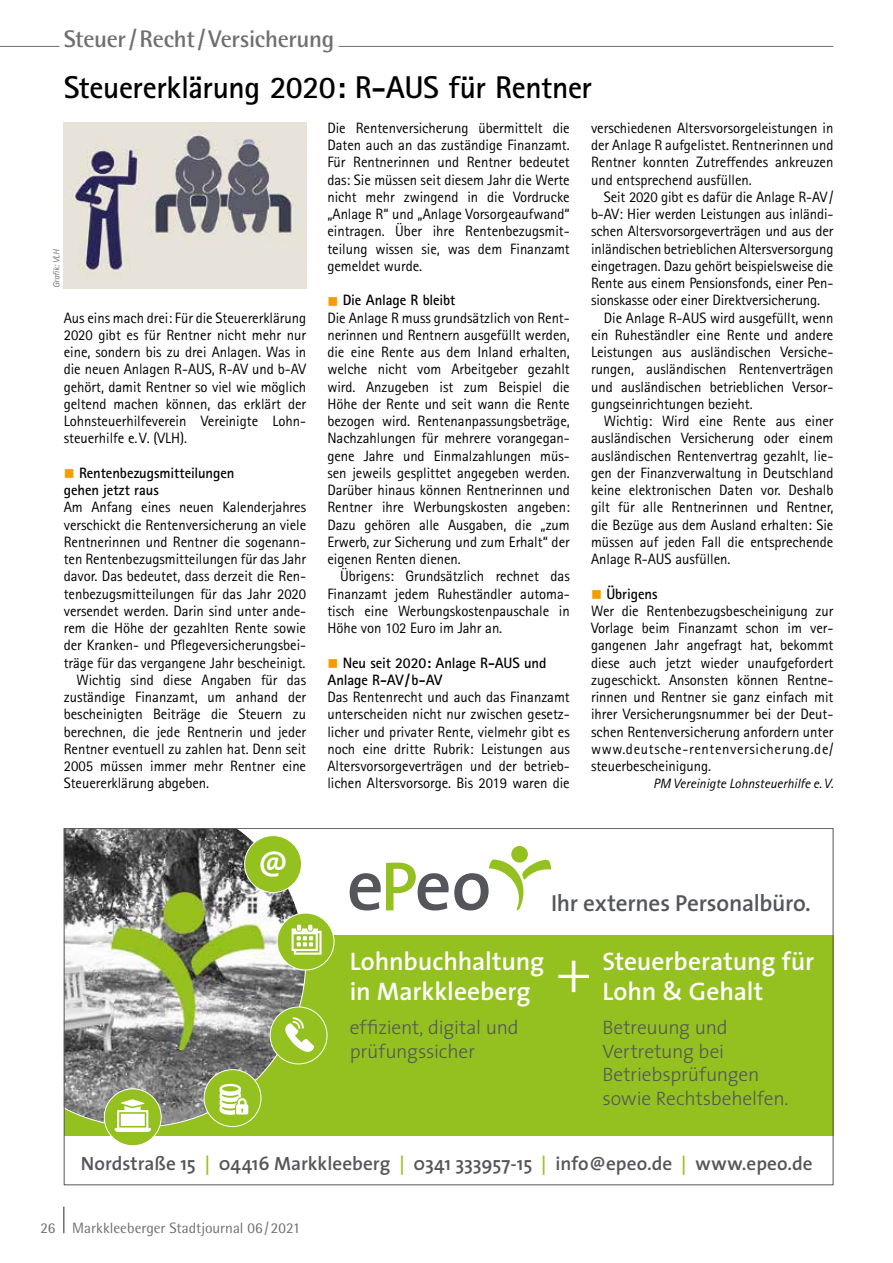
<style>
.page{position:relative;width:893px;height:1263px;background:#fff}
.page>*{position:absolute;margin:0;border:0;box-sizing:border-box;transform-origin:0 0}
.t1{font:300 61.2px "The Sans";color:#fff}
.t2{font:600 35.7px "The Sans";color:#fff}
.t3{font:700 31.5px "Rotis Sans Serif";letter-spacing:-.015em;color:#000}
.t4{font:600 25.5px/30.6px "The Sans";color:#fff}
.t5{font:700 24px "Rotis Semi Sans";letter-spacing:-.015em;color:#706f6f}
.t6{font:600 23.25px "The Sans";letter-spacing:-.01em;color:#54565b}
.t7{font:300 19.5px/23.4px "The Sans";letter-spacing:-.01em;color:#54565b}
.t8{font:600 19.2px "The Sans";color:#54565b}
.t9{font:15px/17.2px "Rotis Sans Serif";letter-spacing:-.005em;color:#000;text-align:justify}
.t10{font:700 15px/17.2px "Rotis Sans Serif";letter-spacing:-.005em;color:#000}
.t11{font:15px "Rotis Semi Sans";color:#706f6f}
.t12{font:italic 13.5px "Rotis Sans Serif";color:#000}
.t13{font:italic 9px "Rotis Sans Serif";color:#706f6f}
.s1{color:#f59c00}
.s2{font-weight:700}
.s3{color:#94c11f}
</style>
<div class="page">
<hr style="left:63px;top:1206px;width:2px;height:27px;background:#706f6f">
<hr style="left:0;top:46px;width:833px;height:1px;background:#706f6f">
<hr style="left:60px;top:46px;width:278px;height:1px;background:#fff">
<div style="left:511px;top:846px;width:17px;height:16px;background:#94c11f;border-radius:50%"></div>
<svg style="left:350px;top:859px;width:202px;height:51px"></svg>
<div style="left:64px;top:935px;width:769px;height:201px;background:#94c11f"></div>
<svg style="left:66px;top:830px;width:240px;height:298px"></svg>
<svg style="left:222px;top:992px;width:36px;height:3px"></svg>
<div style="left:245px;top:836px;width:57px;height:56px;background:#94c11f;border-radius:50%"></div>
<div style="left:244px;top:835px;width:58px;height:58px;border:1px solid #fff;border-radius:50%"></div>
<div style="left:277px;top:913px;width:57px;height:57px;background:#94c11f;border-radius:50%"></div>
<div style="left:277px;top:913px;width:57px;height:57px;border:1px solid #fff;border-radius:50%"></div>
<svg style="left:292px;top:925px;width:30px;height:30px"></svg>
<div style="left:204px;top:1069px;width:57px;height:57px;background:#94c11f;border-radius:50%"></div>
<div style="left:204px;top:1069px;width:57px;height:58px;border:1px solid #fff;border-radius:50%"></div>
<svg style="left:220px;top:1084px;width:28px;height:31px"></svg>
<div style="left:104px;top:1089px;width:57px;height:57px;background:#94c11f;border-radius:50%"></div>
<div style="left:104px;top:1088px;width:58px;height:58px;border:1px solid #fff;border-radius:50%"></div>
<svg style="left:115px;top:1099px;width:36px;height:33px"></svg>
<div style="left:270px;top:1007px;width:57px;height:57px;background:#94c11f;border-radius:50%"></div>
<div style="left:270px;top:1006px;width:57px;height:58px;border:1px solid #fff;border-radius:50%"></div>
<svg style="left:285px;top:1017px;width:29px;height:35px"></svg>
<img style="left:64px;top:123px;width:242px;height:165px">
<h3 class="t5" style="left:64px;top:24px;width:272px">Steuer/Recht/Versicherung</h3>
<h3 class="t3" style="left:64px;top:68px;width:530px">Steuererklärung 2020: R-AUS für Rentner</h3>
<p class="t13" style="left:51px;top:288px;width:41px;rotate:-90deg">Grafik: VLH</p>
<p class="t9" style="left:64px;top:309px;width:244px">Aus eins mach drei: Für die Steuererklärung 2020 gibt es für Rentner nicht mehr nur eine, sondern bis zu drei Anlagen. Was in die neuen Anlagen R-AUS, R-AV und b-AV gehört, damit Rentner so viel wie möglich geltend machen können, das erklärt der Lohnsteuerhilfeverein Vereinigte Lohn&shy;steuerhilfe e.V. (VLH).</p>
<p class="t10" style="left:64px;top:464px;width:172px"><span class="s1">■</span> Rentenbezugsmitteilungen gehen jetzt raus</p>
<p class="t9" style="left:64px;top:498px;width:244px">Am Anfang eines neuen Kalenderjahres</p>
<p class="t9" style="left:64px;top:516px;width:244px">verschickt die Rentenversicherung an viele</p>
<p class="t9" style="left:64px;top:533px;width:244px">Rentnerinnen und Rentner die sogenann-</p>
<p class="t9" style="left:64px;top:550px;width:244px">ten Rentenbezugsmitteilungen für das Jahr</p>
<p class="t9" style="left:64px;top:567px;width:244px">davor. Das bedeutet, dass derzeit die Ren-</p>
<p class="t9" style="left:64px;top:585px;width:244px">tenbezugsmitteilungen für das Jahr 2020</p>
<p class="t9" style="left:64px;top:602px;width:244px">versendet werden. Darin sind unter ande-</p>
<p class="t9" style="left:64px;top:619px;width:244px">rem die Höhe der gezahlten Rente sowie</p>
<p class="t9" style="left:64px;top:636px;width:244px">der Kranken- und Pflegeversicherungsbei-</p>
<p class="t9" style="left:64px;top:654px;width:243px">träge für das vergangene Jahr bescheinigt.</p>
<p class="t9" style="left:77px;top:671px;width:231px">Wichtig sind diese Angaben für das</p>
<p class="t9" style="left:64px;top:688px;width:244px">zuständige Finanzamt, um anhand der</p>
<p class="t9" style="left:64px;top:705px;width:244px">bescheinigten Beiträge die Steuern zu</p>
<p class="t9" style="left:64px;top:723px;width:244px">berechnen, die jede Rentnerin und jeder</p>
<p class="t9" style="left:64px;top:740px;width:244px">Rentner eventuell zu zahlen hat. Denn seit</p>
<p class="t9" style="left:64px;top:757px;width:244px">2005 müssen immer mehr Rentner eine</p>
<p class="t9" style="left:64px;top:774px;width:147px">Steuererklärung abgeben.</p>
<p class="t9" style="left:327px;top:119px;width:244px">Die Rentenversicherung übermittelt die Daten auch an das zuständige Finanzamt.<br>Für Rentnerinnen und Rentner bedeutet das: Sie müssen seit diesem Jahr die Werte nicht mehr zwingend in die Vordrucke „Anlage R“ und „Anlage Vorsorgeaufwand“ eintragen. Über ihre Rentenbezugsmit&shy;teilung wissen sie, was dem Finanzamt gemeldet wurde.</p>
<p class="t9" style="left:327px;top:291px;width:244px;text-align:left"><span class="s1">■</span> <span class="s2">Die Anlage R bleibt<br></span>Die Anlage R muss grundsätzlich von Rent&shy;nerinnen und Rentnern ausgefüllt werden, die eine Rente aus dem Inland erhalten, welche nicht vom Arbeitgeber gezahlt wird. Anzugeben ist zum Beispiel die Höhe der Rente und seit wann die Rente bezogen wird. Rentenanpassungsbeträge, Nachzahlungen für mehrere vorangegan&shy;gene Jahre und Einmalzahlungen müs&shy;sen jeweils gesplittet angegeben werden.<br>Darüber hinaus können Rentnerinnen und Rentner ihre Werbungskosten angeben:<br>Dazu gehören alle Ausgaben, die „zum Erwerb, zur Sicherung und zum Erhalt“ der eigenen Renten dienen.</p>
<p class="t9" style="left:327px;top:567px;width:244px;text-indent:13px">Übrigens: Grundsätzlich rechnet das Finanzamt jedem Ruheständler automa&shy;tisch eine Werbungskostenpauschale in Höhe von 102 Euro im Jahr an.</p>
<p class="t10" style="left:327px;top:654px;width:221px"><span class="s1">■</span> Neu seit 2020: Anlage R-AUS und<br>Anlage R-AV/b-AV</p>
<p class="t9" style="left:327px;top:688px;width:244px">Das Rentenrecht und auch das Finanzamt unterscheiden nicht nur zwischen gesetz&shy;licher und privater Rente, vielmehr gibt es noch eine dritte Rubrik: Leistungen aus Altersvorsorgeverträgen und der betrieb&shy;lichen Altersvorsorge. Bis 2019 waren die</p>
<p class="t9" style="left:591px;top:119px;width:244px">verschiedenen Altersvorsorgeleistungen in der Anlage R aufgelistet. Rentnerinnen und Rentner konnten Zutreffendes ankreuzen und entsprechend ausfüllen.</p>
<p class="t9" style="left:604px;top:188px;width:231px">Seit 2020 gibt es dafür die Anlage R-AV/</p>
<p class="t9" style="left:591px;top:205px;width:244px">b-AV: Hier werden Leistungen aus inländi-</p>
<p class="t9" style="left:591px;top:222px;width:244px">schen Altersvorsorgeverträgen und aus der</p>
<p class="t9" style="left:591px;top:240px;width:244px">inländischen betrieblichen Altersversorgung</p>
<p class="t9" style="left:591px;top:257px;width:244px">eingetragen. Dazu gehört beispielsweise die</p>
<p class="t9" style="left:591px;top:274px;width:244px">Rente aus einem Pensionsfonds, einer Pen-</p>
<p class="t9" style="left:591px;top:291px;width:230px">sionskasse oder einer Direktversicherung.</p>
<p class="t9" style="left:604px;top:309px;width:231px">Die Anlage R-AUS wird ausgefüllt, wenn</p>
<p class="t9" style="left:591px;top:326px;width:244px">ein Ruheständler eine Rente und andere</p>
<p class="t9" style="left:591px;top:343px;width:244px">Leistungen aus ausländischen Versiche-</p>
<p class="t9" style="left:591px;top:360px;width:244px">rungen, ausländischen Rentenverträgen</p>
<p class="t9" style="left:591px;top:378px;width:244px">und ausländischen betrieblichen Versor-</p>
<p class="t9" style="left:591px;top:395px;width:163px">gungseinrichtungen bezieht.</p>
<p class="t9" style="left:604px;top:412px;width:231px">Wichtig: Wird eine Rente aus einer</p>
<p class="t9" style="left:591px;top:429px;width:244px">ausländischen Versicherung oder einem</p>
<p class="t9" style="left:591px;top:447px;width:244px">ausländischen Rentenvertrag gezahlt, lie-</p>
<p class="t9" style="left:591px;top:464px;width:244px">gen der Finanzverwaltung in Deutschland</p>
<p class="t9" style="left:591px;top:481px;width:244px">keine elektronischen Daten vor. Deshalb</p>
<p class="t9" style="left:591px;top:498px;width:244px">gilt für alle Rentnerinnen und Rentner,</p>
<p class="t9" style="left:591px;top:516px;width:244px">die Bezüge aus dem Ausland erhalten: Sie</p>
<p class="t9" style="left:591px;top:533px;width:244px">müssen auf jeden Fall die entsprechende</p>
<p class="t9" style="left:591px;top:550px;width:141px">Anlage R-AUS ausfüllen.</p>
<p class="t9" style="left:591px;top:585px;width:244px;text-align:left"><span class="s1">■</span> <span class="s2">Übrigens<br></span>Wer die Rentenbezugsbescheinigung zur Vorlage beim Finanzamt schon im ver&shy;gangenen Jahr angefragt hat, bekommt diese auch jetzt wieder unaufgefordert zugeschickt. Ansonsten können Rentne&shy;rinnen und Rentner sie ganz einfach mit ihrer Versicherungsnummer bei der Deut&shy;schen Rentenversicherung anfordern unter www.deutsche-rentenversicherung.de/ steuerbescheinigung.</p>
<p class="t12" style="left:653px;top:776px;width:182px">PM Vereinigte Lohnsteuerhilfe e.V.</p>
<h2 class="t2" style="left:258px;top:834px;width:31px">@</h2>
<h3 class="t6" style="left:551px;top:883px;width:261px">Ihr externes Personalbüro.</h3>
<h3 class="t4" style="left:350px;top:945px;width:196px">Lohnbuchhaltung in Markkleeberg</h3>
<h3 class="t7" style="left:350px;top:1015px;width:171px">effizient, digital und prüfungssicher</h3>
<h1 class="t1" style="left:556px;top:921px;width:36px">+</h1>
<h3 class="t4" style="left:602px;top:945px;width:213px">Steuerberatung für<br>Lohn &amp; Gehalt</h3>
<h3 class="t7" style="left:602px;top:1015px;width:188px">Betreuung und<br>Vertretung bei<br>Betriebsprüfungen sowie Rechtsbehelfen.</h3>
<p class="t8" style="left:81px;top:1147px;width:733px">Nordstraße 15 <span class="s3">|</span> 04416 Markkleeberg <span class="s3">|</span> 0341 333957-15 <span class="s3">|</span> info@epeo.de <span class="s3">|</span> www.epeo.de</p>
<p class="t11" style="left:40px;top:1219px;width:262px">26 Markkleeberger Stadtjournal 06/2021</p>
</div>
